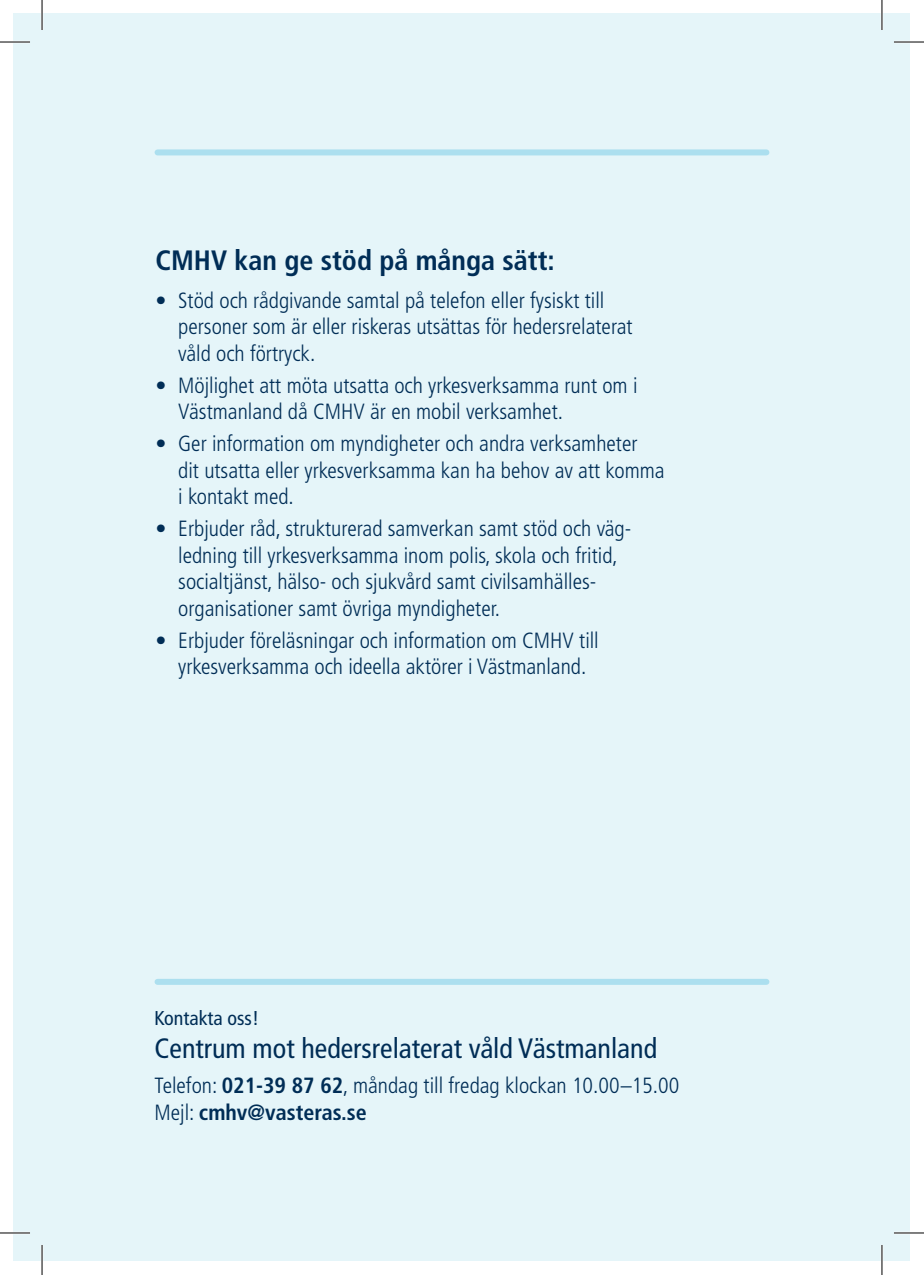
<style>
.page{position:relative;width:924px;height:1275px;background:#fff}
.page>*{position:absolute;margin:0;border:0;box-sizing:border-box;transform-origin:0 0}
.t1{font:condensed 28px "Frutiger LT Std";color:#002d56}
.t2{font:700 condensed 28px "Frutiger LT Std";color:#002d56}
.t3{font:300 condensed 22px/26.4px "Frutiger LT Std";color:#002d56}
.t4{font:condensed 20px "Frutiger LT Std";color:#002d56}
.s1{font-weight:700}
</style>
<div class="page">
<div style="left:14px;top:14px;width:895px;height:1247px;background:#e5f5f9"></div>
<div style="left:157px;top:149px;width:609px;height:6px;background:#acdfef"></div>
<div style="left:157px;top:979px;width:609px;height:6px;background:#acdfef"></div>
<hr style="left:0;top:41px;width:30px;height:2px;background:#fff">
<hr style="left:893px;top:41px;width:30px;height:2px;background:#fff">
<hr style="left:0;top:1231px;width:30px;height:3px;background:#fff">
<hr style="left:893px;top:1231px;width:30px;height:3px;background:#fff">
<hr style="left:41px;top:0;width:2px;height:30px;background:#fff">
<hr style="left:41px;top:1245px;width:2px;height:30px;background:#fff">
<hr style="left:880px;top:0;width:2px;height:30px;background:#fff">
<hr style="left:880px;top:1245px;width:2px;height:30px;background:#fff">
<hr style="left:0;top:42px;width:30px;height:1px;background:#000">
<hr style="left:893px;top:42px;width:30px;height:1px;background:#000">
<hr style="left:0;top:1232px;width:30px;height:1px;background:#000">
<hr style="left:893px;top:1232px;width:30px;height:1px;background:#000">
<hr style="left:42px;top:0;width:1px;height:30px;background:#000">
<hr style="left:42px;top:1245px;width:1px;height:30px;background:#000">
<hr style="left:881px;top:0;width:1px;height:30px;background:#000">
<hr style="left:881px;top:1245px;width:1px;height:30px;background:#000">
<p class="t2" style="left:155px;top:244px;width:400px">CMHV kan ge stöd på många sätt:</p>
<p class="t3" style="left:178px;top:287px;width:455px;text-indent:-23px">• Stöd och rådgivande samtal på telefon eller fysiskt till personer som är eller riskeras utsättas för hedersrelaterat våld och förtryck.</p>
<p class="t3" style="left:178px;top:372px;width:460px;text-indent:-23px">• Möjlighet att möta utsatta och yrkesverksamma runt om i<br>Västmanland då CMHV är en mobil verksamhet.</p>
<p class="t3" style="left:178px;top:431px;width:487px;text-indent:-23px">• Ger information om myndigheter och andra verksamheter<br>dit utsatta eller yrkesverksamma kan ha behov av att komma i kontakt med.</p>
<p class="t3" style="left:178px;top:516px;width:454px;text-indent:-23px">• Erbjuder råd, strukturerad samverkan samt stöd och väg&shy;ledning till yrkesverksamma inom polis, skola och fritid, socialtjänst, hälso- och sjukvård samt civilsamhälles&shy;organisationer samt övriga myndigheter.</p>
<p class="t3" style="left:155px;top:627px;width:444px;text-align:center">• Erbjuder föreläsningar och information om CMHV till yrkesverksamma och ideella aktörer i Västmanland.</p>
<p class="t4" style="left:154px;top:1006px;width:106px">Kontakta oss!</p>
<p class="t1" style="left:154px;top:1032px;width:504px">Centrum mot hedersrelaterat våld Västmanland</p>
<p class="t3" style="left:154px;top:1072px;width:526px">Telefon: <span class="s1">021-39 87 62</span>, måndag till fredag klockan 10.00–15.00<br>Mejl: <span class="s1">cmhv@vasteras.se</span></p>
</div>
